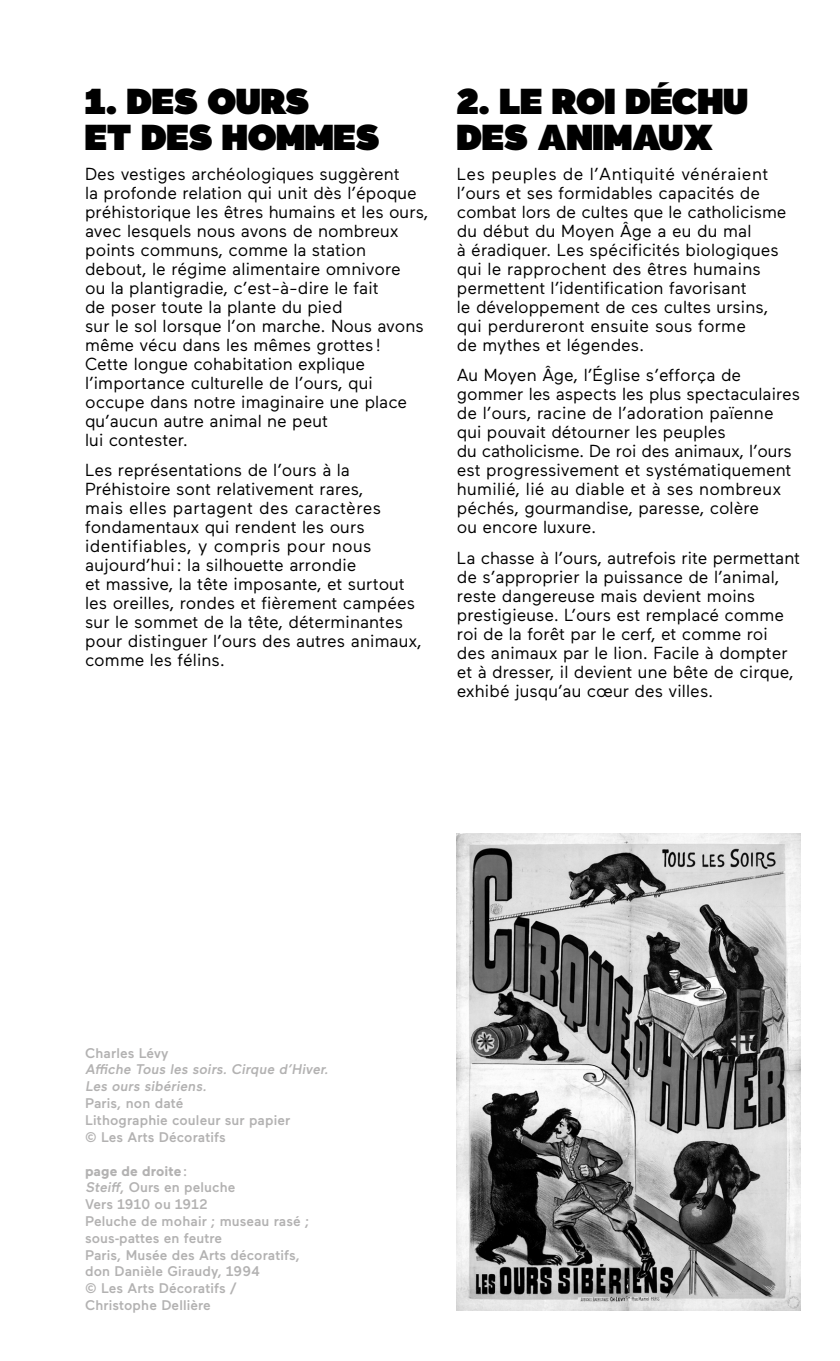
<style>
.page{position:relative;width:840px;height:1361px;background:#fff}
.page>*{position:absolute;margin:0;border:0;box-sizing:border-box;transform-origin:0 0}
.t1{font:900 36px/36px "Maax Display";letter-spacing:.01em;color:#000}
.t2{font:17.4px/19px "Maax";color:#000}
.t3{font:500 14px/16.8px "Maax";letter-spacing:.01em;color:#b3b2b2}
.t4{font:italic 500 14px/16.8px "Maax";color:#b3b2b2}
.s1{font-weight:700}
.s2{font-style:italic}
</style>
<div class="page">
<img style="left:456px;top:833px;width:343px;height:477px">
<h1 class="t1" style="left:85px;top:81px;width:295px">1. DES OURS<br>ET DES HOMMES</h1>
<p class="t2" style="left:85px;top:165px;width:345px">Des vestiges archéologiques suggèrent<br>la profonde relation qui unit dès l’époque préhistorique les êtres humains et les ours, avec lesquels nous avons de nombreux points communs, comme la station debout, le régime alimentaire omnivore<br>ou la plantigradie, c’est-à-dire le fait<br>de poser toute la plante du pied<br>sur le sol lorsque l’on marche. Nous avons même vécu dans les mêmes grottes !<br>Cette longue cohabitation explique l’importance culturelle de l’ours, qui occupe dans notre imaginaire une place qu’aucun autre animal ne peut<br>lui contester.</p>
<p class="t2" style="left:85px;top:461px;width:338px">Les représentations de l’ours à la Préhistoire sont relativement rares,<br>mais elles partagent des caractères fondamentaux qui rendent les ours identifiables, y compris pour nous aujourd’hui: la silhouette arrondie<br>et massive, la tête imposante, et surtout les oreilles, rondes et fièrement campées sur le sommet de la tête, déterminantes pour distinguer l’ours des autres animaux, comme les félins.</p>
<h1 class="t1" style="left:456px;top:81px;width:292px">2. LE ROI DÉCHU<br>DES ANIMAUX</h1>
<p class="t2" style="left:456px;top:165px;width:331px">Les peuples de l’Antiquité vénéraient l’ours et ses formidables capacités de combat lors de cultes que le catholicisme du début du Moyen Âge a eu du mal<br>à éradiquer. Les spécificités biologiques qui le rapprochent des êtres humains permettent l’identification favorisant<br>le développement de ces cultes ursins, qui perdureront ensuite sous forme<br>de mythes et légendes.</p>
<p class="t2" style="left:456px;top:366px;width:344px">Au Moyen Âge, l’Église s’efforça de gommer les aspects les plus spectaculaires de l’ours, racine de l’adoration païenne qui pouvait détourner les peuples<br>du catholicisme. De roi des animaux, l’ours est progressivement et systématiquement humilié, lié au diable et à ses nombreux péchés, gourmandise, paresse, colère<br>ou encore luxure.</p>
<p class="t2" style="left:456px;top:548px;width:345px">La chasse à l’ours, autrefois rite permettant de s’approprier la puissance de l’animal, reste dangereuse mais devient moins prestigieuse. L’ours est remplacé comme roi de la forêt par le cerf, et comme roi des animaux par le lion. Facile à dompter et à dresser, il devient une bête de cirque, exhibé jusqu’au cœur des villes.</p>
<p class="t3" style="left:85px;top:1043px;width:85px">Charles Lévy</p>
<p class="t4" style="left:85px;top:1060px;width:247px">Affiche Tous les soirs. Cirque d’Hiver.<br>Les ours sibériens.</p>
<p class="t3" style="left:85px;top:1093px;width:206px">Paris, non daté<br>Lithographie couleur sur papier © Les Arts Décoratifs</p>
<p class="t3" style="left:85px;top:1161px;width:225px"><span class="s1">page de droite</span> :<br><span class="s2">Steiff</span>, Ours en peluche<br>Vers 1910 ou 1912<br>Peluche de mohair ; museau rasé ; sous-pattes en feutre<br>Paris, Musée des Arts décoratifs, don Danièle Giraudy, 1994<br>© Les Arts Décoratifs /<br>Christophe Dellière</p>
</div>
